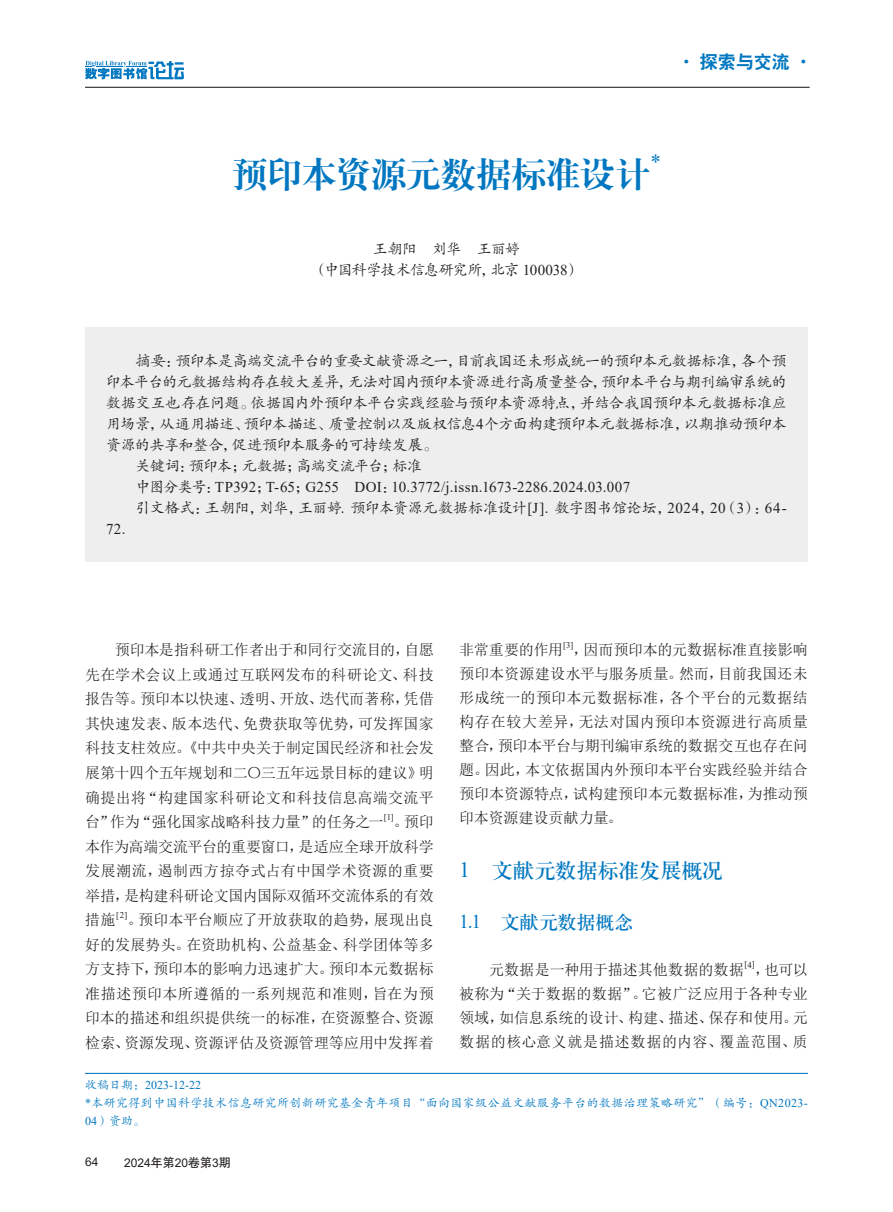
<style>
.page{position:relative;width:893px;height:1212px;background:#fff}
.page>*{position:absolute;margin:0;border:0;box-sizing:border-box;transform-origin:0 0}
.文章标题{font:36px "H Ya 4 gj";letter-spacing:-.035em;color:#0077c0}
.h1紧跟h2{font:21.75px "H Ya 3 gj";letter-spacing:-.03em;color:#0077c0}
.t1{font:19.5px "H Ya 3 gj";letter-spacing:-.03em;color:#0077c0}
.分类名{font:18px "H Yb 2 gj";color:#0077c0}
.正常段{font:15px/24.6px "Sim Sun";color:#231f20;text-align:justify}
.摘要{font:15px/21px "FZKTK GBK1 0";letter-spacing:-.02em;color:#231f20;text-align:justify}
.DOI值{font:15px "Times New Roman";letter-spacing:.015em;color:#231f20}
.引用格式{font:15px "FZKTK GBK1 0";letter-spacing:-.025em;color:#231f20}
.作者单位{font:15px "FZKTK GBK1 0";letter-spacing:-.04em;color:#231f20}
.关键字{font:15px "FZKTK GBK1 0";letter-spacing:-.04em;color:#231f20}
.作者{font:15px "FZKTK GBK1 0";letter-spacing:-.055em;color:#231f20}
.引用格式-2{font:15px "Times New Roman";color:#231f20}
.基金项目{font:12px/18px "FZKTK GBK1 0";letter-spacing:.03em;color:#0077c0}
.日期{font:12px "Times New Roman";color:#0077c0}
.t2{font:12px "Arial";color:#231f20}
.正常段-2{font:8.7px "Times New Roman";color:#231f20}
.s1{font-family:"Times New Roman"}
.s2{font-family:"FZKTK GBK1 0"}
.s3{font-family:"H Yb 1 gj"}
</style>
<div class="page">
<hr style="left:85px;top:87px;width:725px;height:1px;background:#231f20">
<svg style="left:85px;top:61px;width:99px;height:18px"></svg>
<div style="left:85px;top:328px;width:723px;height:150px;background:#eeeeef"></div>
<div style="left:85px;top:475px;width:723px;height:87px;background:#eeeeef"></div>
<hr style="left:85px;top:1073px;width:723px;height:1px;background:#0077c0">
<p class="分类名" style="left:677px;top:53px;width:137px">· 探索与交流 ·</p>
<p class="文章标题" style="left:232px;top:156px;width:431px">预印本资源元数据标准设计<sup>*</sup></p>
<p class="作者" style="left:373px;top:241px;width:149px">王朝阳 刘华 王丽婷</p>
<p class="作者单位" style="left:313px;top:262px;width:269px">（中国科学技术信息研究所，北京 <span class="s1">100038</span>）</p>
<p class="摘要" style="left:106px;top:351px;width:682px;text-indent:29px">摘要：预印本是高端交流平台的重要文献资源之一，目前我国还未形成统一的预印本元数据标准，各个预印本平台的元数据结构存在较大差异，无法对国内预印本资源进行高质量整合，预印本平台与期刊编审系统的数据交互也存在问题。依据国内外预印本平台实践经验与预印本资源特点，并结合我国预印本元数据标准应用场景，从通用描述、预印本描述、质量控制以及版权信息<span class="s1">4</span>个方面构建预印本元数据标准，以期推动预印本资源的共享和整合，促进预印本服务的可持续发展。</p>
<p class="关键字" style="left:136px;top:458px;width:288px">关键词：预印本；元数据；高端交流平台；标准</p>
<p class="DOI值" style="left:136px;top:476px;width:496px"><span class="s2">中图分类号：</span>TP392<span class="s2">；</span>T-65<span class="s2">；</span>G255 DOI<span class="s2">：</span>10.3772/j.issn.1673-2286.2024.03.007</p>
<p class="引用格式" style="left:136px;top:500px;width:652px">引文格式：王朝阳，刘华，王丽婷<span class="s1">.</span> 预印本资源元数据标准设计<span class="s1">[J].</span> 数字图书馆论坛，<span class="s1">2024</span>，<span class="s1">20</span>（<span class="s1">3</span>）：<span class="s1">64-</span></p>
<p class="引用格式-2" style="left:106px;top:518px;width:21px">72.</p>
<p class="正常段" style="left:85px;top:638px;width:350px;text-indent:30px">预印本是指科研工作者出于和同行交流目的，自愿先在学术会议上或通过互联网发布的科研论文、科技报告等。预印本以快速、透明、开放、迭代而著称，凭借其快速发表、版本迭代、免费获取等优势，可发挥国家科技支柱效应。《中共中央关于制定国民经济和社会发展第十四个五年规划和二〇三五年远景目标的建议》明确提出将“构建国家科研论文和科技信息高端交流平台”作为“强化国家战略科技力量”的任务之一</p>
<p class="正常段-2" style="left:384px;top:810px;width:11px">[1]</p>
<p class="正常段" style="left:85px;top:809px;width:350px;text-indent:309px">。预印本作为高端交流平台的重要窗口，是适应全球开放科学发展潮流，遏制西方掠夺式占有中国学术资源的重要举措，是构建科研论文国内国际双循环交流体系的有效措施</p>
<p class="正常段-2" style="left:116px;top:909px;width:12px">[2]</p>
<p class="正常段" style="left:85px;top:907px;width:350px;text-indent:42px">。预印本平台顺应了开放获取的趋势，展现出良好的发展势头。在资助机构、公益基金、科学团体等多方支持下，预印本的影响力迅速扩大。预印本元数据标准描述预印本所遵循的一系列规范和准则，旨在为预印本的描述和组织提供统一的标准，在资源整合、资源检索、资源发现、资源评估及资源管理等应用中发挥着</p>
<p class="正常段" style="left:459px;top:638px;width:105px">非常重要的作用</p>
<p class="正常段-2" style="left:563px;top:639px;width:12px">[3]</p>
<p class="正常段" style="left:459px;top:638px;width:350px;line-height:24px;text-indent:114px">，因而预印本的元数据标准直接影响预印本资源建设水平与服务质量。然而，目前我国还未形成统一的预印本元数据标准，各个平台的元数据结构存在较大差异，无法对国内预印本资源进行高质量整合，预印本平台与期刊编审系统的数据交互也存在问题。因此，本文依据国内外预印本平台实践经验并结合预印本资源特点，试构建预印本元数据标准，为推动预印本资源建设贡献力量。</p>
<p class="h1紧跟h2" style="left:459px;top:860px;width:266px"><span class="s1">1</span>　文献元数据标准发展概况</p>
<p class="t1" style="left:459px;top:912px;width:176px"><span class="s1">1.1</span>　文献元数据概念</p>
<p class="正常段" style="left:489px;top:957px;width:257px">元数据是一种用于描述其他数据的数据</p>
<p class="正常段-2" style="left:744px;top:958px;width:12px">[4]</p>
<p class="正常段" style="left:459px;top:957px;width:350px;line-height:24px;text-indent:295px">，也可以被称为“关于数据的数据”。它被广泛应用于各种专业领域，如信息系统的设计、构建、描述、保存和使用。元数据的核心意义就是描述数据的内容、覆盖范围、质</p>
<p class="日期" style="left:85px;top:1077px;width:117px"><span class="s2">收稿日期：</span>2023-12-22</p>
<p class="基金项目" style="left:85px;top:1094px;width:724px"><span class="s1">*</span>本研究得到中国科学技术信息研究所创新研究基金青年项目“面向国家级公益文献服务平台的数据治理策略研究”（编号：<span class="s1">QN2023-<br>04</span>）资助。</p>
<p class="t2" style="left:85px;top:1154px;width:15px">64</p>
<p class="t2" style="left:124px;top:1154px;width:108px">2024<span class="s3">年第</span>20<span class="s3">卷第</span>3<span class="s3">期</span></p>
</div>
